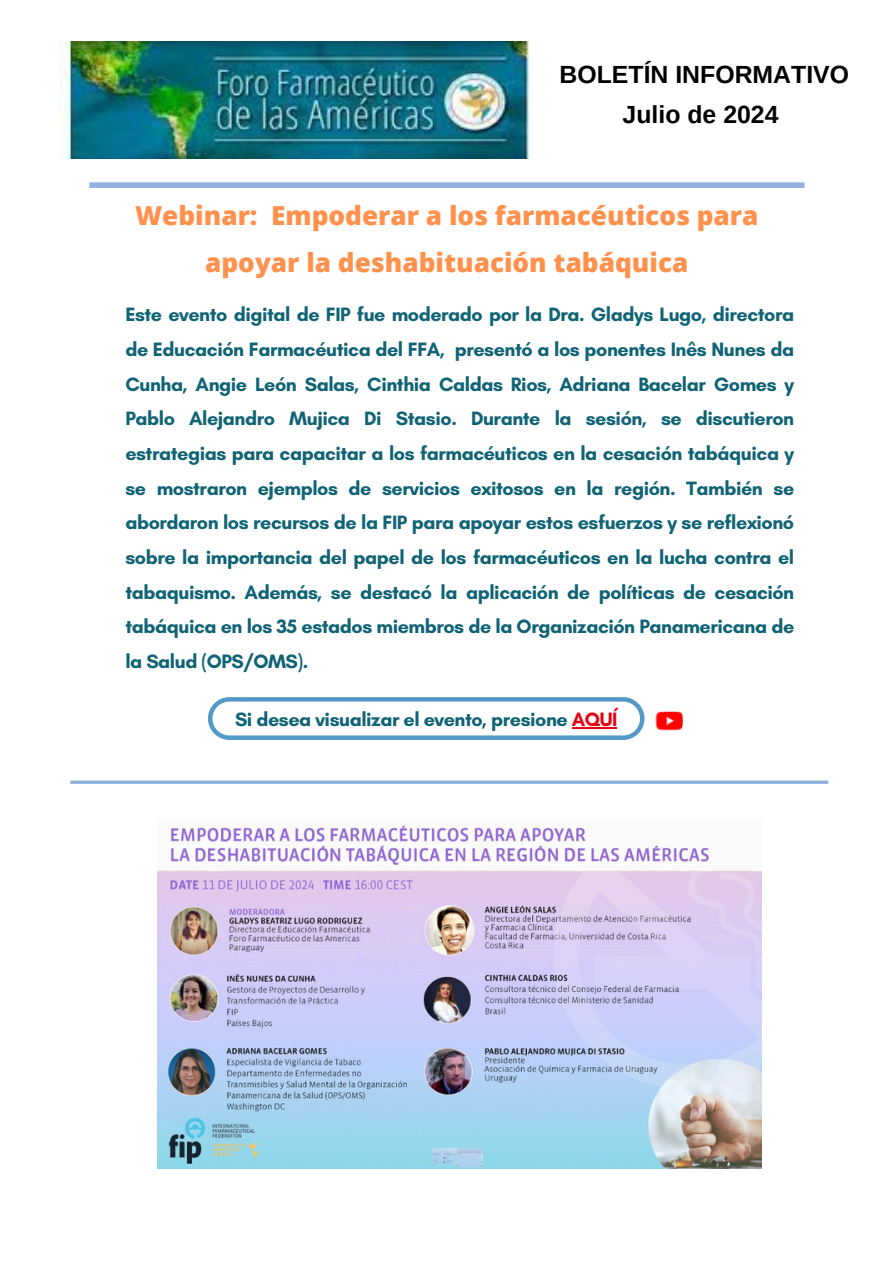
<style>
.page{position:relative;width:894px;height:1264px;background:#fff}
.page>*{position:absolute;margin:0;border:0;box-sizing:border-box;transform-origin:0 0}
.t1{font:800 26.1px/47.2px "Open Sans";color:#ff914d;text-align:center}
.t2{font:700 24.75px "Arimo";color:#000}
.t3{font:700 19.65px/34.7px "Glacial Indifference";letter-spacing:-.025em;color:#106375;text-align:justify}
.s1{color:#e60012}
</style>
<div class="page">
<img style="left:59px;top:42px;width:470px;height:117px">
<div style="left:89px;top:182px;width:715px;height:6px;background:#90b1de"></div>
<svg style="left:70px;top:780px;width:758px;height:4px;background:#a0bce2"></svg>
<img style="left:157px;top:825px;width:604px;height:343px">
<img style="left:655px;top:711px;width:27px;height:20px">
<svg style="left:208px;top:697px;width:436px;height:43px"></svg>
<p class="t2" style="left:559px;top:61px;width:291px">BOLETÍN INFORMATIVO</p>
<p class="t2" style="left:622px;top:101px;width:157px">Julio de 2024</p>
<p class="t1" style="left:135px;top:191px;width:624px">Webinar: Empoderar a los farmacéuticos para apoyar la deshabituación tabáquica</p>
<h2 class="t3" style="left:125px;top:297px;width:670px">Este evento digital de FIP fue moderado por la Dra. Gladys Lugo, directora de Educación Farmacéutica del FFA, presentó a los ponentes Inês Nunes da Cunha, Angie León Salas, Cinthia Caldas Rios, Adriana Bacelar Gomes y Pablo Alejandro Mujica Di Stasio. Durante la sesión, se discutieron estrategias para capacitar a los farmacéuticos en la cesación tabáquica y se mostraron ejemplos de servicios exitosos en la región. También se abordaron los recursos de la FIP para apoyar estos esfuerzos y se reflexionó sobre la importancia del papel de los farmacéuticos en la lucha contra el tabaquismo. Además, se destacó la aplicación de políticas de cesación tabáquica en los 35 estados miembros de la Organización Panamericana de la Salud (OPS/OMS).</h2>
<p class="t3" style="left:235px;top:702px;width:384px">Si desea visualizar el evento, presione <span class="s1">AQUÍ</span></p>
</div>
